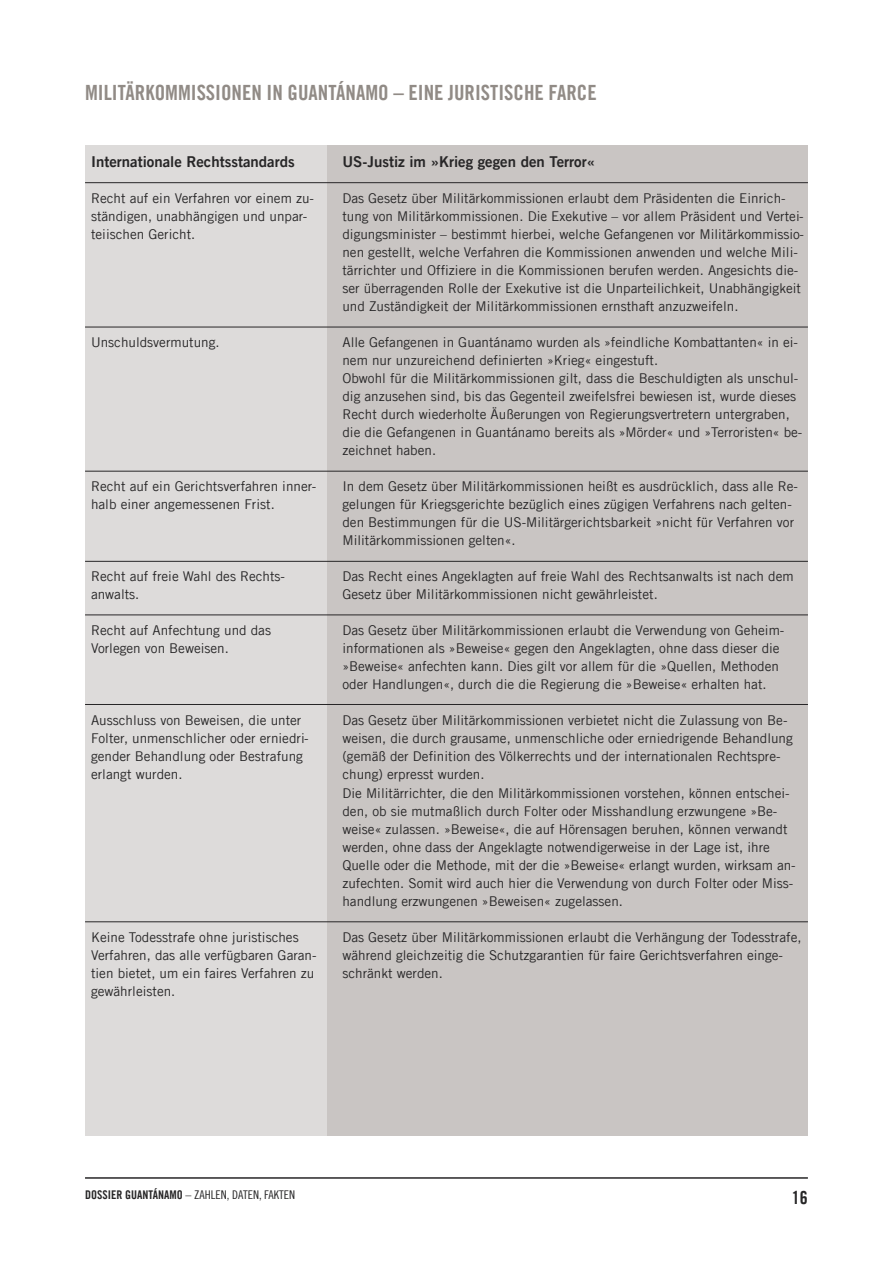
<style>
.page{position:relative;width:893px;height:1263px;background:#fff}
.page>*{position:absolute;margin:0;border:0;box-sizing:border-box;transform-origin:0 0}
.t1{font:21px "Amnesty Trade Gothic Bd Cn 20";color:#918b86}
.t2{font:18px "Amnesty Trade Gothic Bd Cn 20";color:#272627}
.t3{font:15px "Amnesty Trade Gothic Bd 2";color:#272627}
.t4{font:13.5px/18px "Amnesty Trade Gothic";color:#272627}
.t5{font:12px "Amnesty Trade Gothic Cn 18";color:#272627}
.s1{font-family:"Amnesty Trade Gothic Bd Cn 20"}
</style>
<div class="page">
<hr style="left:85px;top:1177px;width:723px;height:2px;background:#272627">
<div style="left:85px;top:145px;width:242px;height:990px;background:#dddbda"></div>
<div style="left:327px;top:145px;width:481px;height:990px;background:#c9c5c3"></div>
<hr style="left:85px;top:182px;width:723px;height:1px;background:#272627">
<hr style="left:85px;top:327px;width:723px;height:1px;background:#272627">
<hr style="left:85px;top:471px;width:723px;height:1px;background:#272627">
<hr style="left:85px;top:561px;width:723px;height:1px;background:#272627">
<hr style="left:85px;top:614px;width:723px;height:1px;background:#272627">
<hr style="left:85px;top:704px;width:723px;height:1px;background:#272627">
<hr style="left:85px;top:921px;width:723px;height:1px;background:#272627">
<h1 class="t1" style="left:85px;top:80px;width:513px">MILITÄRKOMMISSIONEN IN GUANTÁNAMO – EINE JURISTISCHE FARCE</h1>
<p class="t3" style="left:91px;top:153px;width:205px">Internationale Rechtsstandards</p>
<p class="t4" style="left:91px;top:189px;width:224px">Recht auf ein Verfahren vor einem zu&shy;ständigen, unabhängigen und unpar&shy;teiischen Gericht.</p>
<p class="t4" style="left:91px;top:333px;width:130px">Unschuldsvermutung.</p>
<p class="t4" style="left:91px;top:477px;width:227px">Recht auf ein Gerichtsverfahren inner&shy;halb einer angemessenen Frist.</p>
<p class="t4" style="left:91px;top:567px;width:196px">Recht auf freie Wahl des Rechts&shy;anwalts.</p>
<p class="t4" style="left:91px;top:621px;width:182px">Recht auf Anfechtung und das<br>Vorlegen von Beweisen.</p>
<p class="t4" style="left:91px;top:711px;width:219px">Ausschluss von Beweisen, die unter<br>Folter, unmenschlicher oder erniedri&shy;gender Behandlung oder Bestrafung erlangt wurden.</p>
<p class="t4" style="left:91px;top:927px;width:227px">Keine Todesstrafe ohne juristisches Verfahren, das alle verfügbaren Garan&shy;tien bietet, um ein faires Verfahren zu gewährleisten.</p>
<p class="t3" style="left:342px;top:153px;width:254px">US-Justiz im »Krieg gegen den Terror«</p>
<p class="t4" style="left:342px;top:189px;width:463px">Das Gesetz über Militärkommissionen erlaubt dem Präsidenten die Einrich&shy;tung von Militärkommissionen. Die Exekutive – vor allem Präsident und Vertei&shy;digungsminister – bestimmt hierbei, welche Gefangenen vor Militärkommissio&shy;nen gestellt, welche Verfahren die Kommissionen anwenden und welche Mili&shy;tärrichter und Offiziere in die Kommissionen berufen werden. Angesichts die&shy;ser überragenden Rolle der Exekutive ist die Unparteilichkeit, Unabhängigkeit und Zuständigkeit der Militärkommissionen ernsthaft anzuzweifeln.</p>
<p class="t4" style="left:342px;top:333px;width:461px">Alle Gefangenen in Guantánamo wurden als »feindliche Kombattanten« in ei&shy;nem nur unzureichend definierten »Krieg« eingestuft.<br>Obwohl für die Militärkommissionen gilt, dass die Beschuldigten als unschul&shy;dig anzusehen sind, bis das Gegenteil zweifelsfrei bewiesen ist, wurde dieses Recht durch wiederholte Äußerungen von Regierungsvertretern untergraben, die die Gefangenen in Guantánamo bereits als »Mörder« und »Terroristen« be&shy;zeichnet haben.</p>
<p class="t4" style="left:342px;top:477px;width:457px">In dem Gesetz über Militärkommissionen heißt es ausdrücklich, dass alle Re&shy;gelungen für Kriegsgerichte bezüglich eines zügigen Verfahrens nach gelten&shy;den Bestimmungen für die US-Militärgerichtsbarkeit »nicht für Verfahren vor Militärkommissionen gelten«.</p>
<p class="t4" style="left:342px;top:567px;width:453px">Das Recht eines Angeklagten auf freie Wahl des Rechtsanwalts ist nach dem<br>Gesetz über Militärkommissionen nicht gewährleistet.</p>
<p class="t4" style="left:342px;top:621px;width:443px">Das Gesetz über Militärkommissionen erlaubt die Verwendung von Geheim&shy;informationen als »Beweise« gegen den Angeklagten, ohne dass dieser die »Beweise« anfechten kann. Dies gilt vor allem für die »Quellen, Methoden oder Handlungen«, durch die die Regierung die »Beweise« erhalten hat.</p>
<p class="t4" style="left:342px;top:711px;width:455px">Das Gesetz über Militärkommissionen verbietet nicht die Zulassung von Be&shy;weisen, die durch grausame, unmenschliche oder erniedrigende Behandlung (gemäß der Definition des Völkerrechts und der internationalen Rechtspre&shy;chung) erpresst wurden.<br>Die Militärrichter, die den Militärkommissionen vorstehen, können entschei&shy;den, ob sie mutmaßlich durch Folter oder Misshandlung erzwungene »Be&shy;weise« zulassen. »Beweise«, die auf Hörensagen beruhen, können verwandt werden, ohne dass der Angeklagte notwendigerweise in der Lage ist, ihre Quelle oder die Methode, mit der die »Beweise« erlangt wurden, wirksam an&shy;zufechten. Somit wird auch hier die Verwendung von durch Folter oder Miss&shy;handlung erzwungenen »Beweisen« zugelassen.</p>
<p class="t4" style="left:342px;top:927px;width:461px">Das Gesetz über Militärkommissionen erlaubt die Verhängung der Todesstrafe, während gleichzeitig die Schutzgarantien für faire Gerichtsverfahren einge&shy;schränkt werden.</p>
<p class="t5" style="left:85px;top:1187px;width:212px"><span class="s1">DOSSIER GUANTÁNAMO</span> – ZAHLEN, DATEN, FAKTEN</p>
<h2 class="t2" style="left:792px;top:1186px;width:17px">16</h2>
</div>
